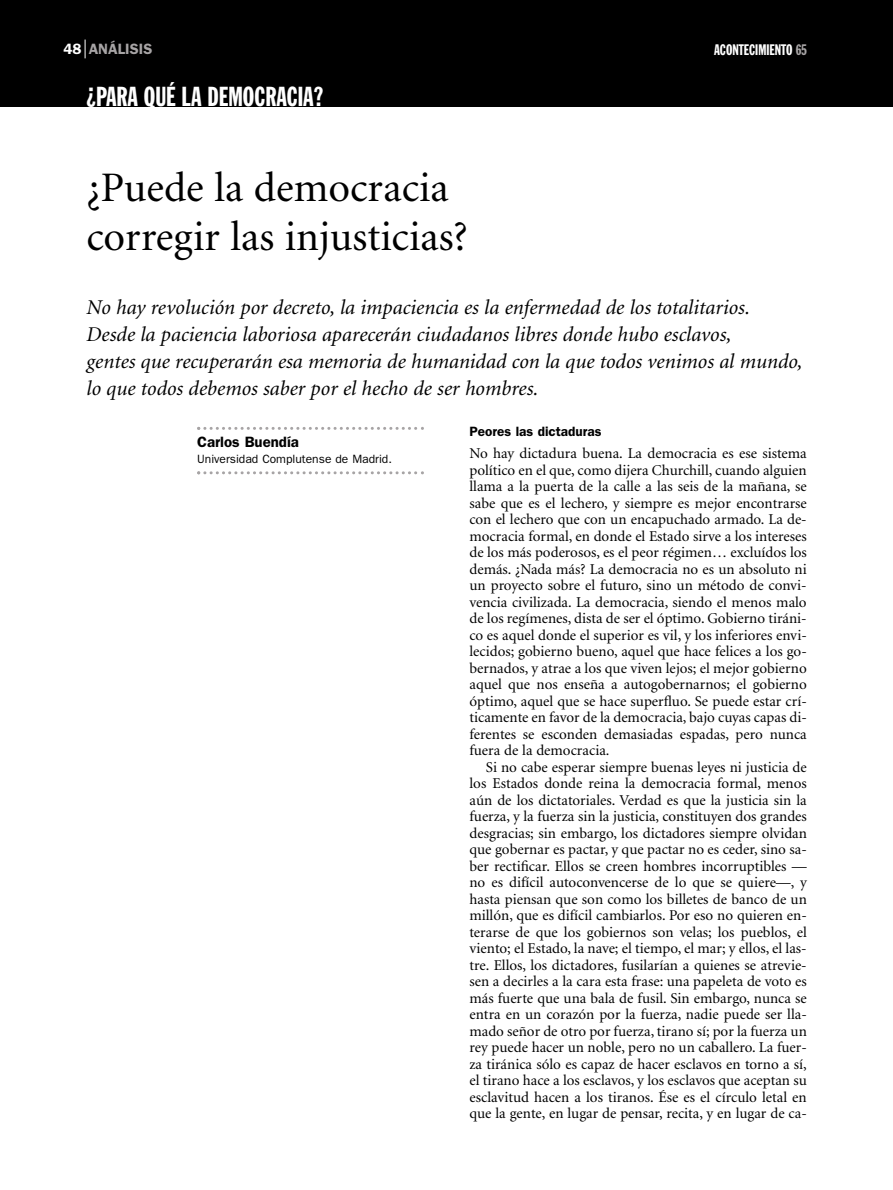
<style>
.page{position:relative;width:893px;height:1190px;background:#fff}
.page>*{position:absolute;margin:0;border:0;box-sizing:border-box;transform-origin:0 0}
.t1{font:42px/48px "Minion";color:#000}
.t2{font:27px "Franklin Gothic Extra Cond";color:#fff}
.t3{font:italic 21px/27px "Minion";color:#000}
.t4{font:15px/16.5px "Minion";color:#000;text-align:justify}
.t5{font:15px "Franklin Gothic Extra Cond";color:#fff}
.t6{font:600 15px "Franklin Gothic";color:#000}
.t7{font:600 15px "Franklin Gothic";color:#a7a4a5}
.t8{font:600 15px "Franklin Gothic";color:#fff}
.t9{font:600 13.5px "Franklin Gothic";color:#000}
.t10{font:12px "Franklin Gothic";color:#000}
.s1{color:#a7a4a5}
</style>
<div class="page">
<svg style="left:197px;top:427px;width:227px;height:3px"></svg>
<svg style="left:197px;top:471px;width:227px;height:3px"></svg>
<div style="left:0;top:0;width:892px;height:106px;background:#000"></div>
<svg style="left:85px;top:40px;width:1px;height:18px"></svg>
<p class="t7" style="left:89px;top:44px;width:65px">ANÁLISIS</p>
<p class="t5" style="left:714px;top:44px;width:94px">ACONTECIMIENTO <span class="s1">65</span></p>
<h2 class="t2" style="left:87px;top:87px;width:238px">¿PARA QUÉ LA DEMOCRACIA?</h2>
<p class="t8" style="left:63px;top:44px;width:19px">48</p>
<h1 class="t1" style="left:87px;top:168px;width:383px">¿Puede la democracia corregir las injusticias?</h1>
<p class="t3" style="left:87px;top:296px;width:717px">No hay revolución por decreto, la impaciencia es la enfermedad de los totalitarios.<br>Desde la paciencia laboriosa aparecerán ciudadanos libres donde hubo esclavos,<br>gentes que recuperarán esa memoria de humanidad con la que todos venimos al mundo, lo que todos debemos saber por el hecho de ser hombres.</p>
<p class="t6" style="left:197px;top:436px;width:103px">Carlos Buendía</p>
<p class="t10" style="left:197px;top:454px;width:196px">Universidad Complutense de Madrid.</p>
<p class="t9" style="left:469px;top:426px;width:133px">Peores las dictaduras</p>
<p class="t4" style="left:469px;top:446px;width:339px">No hay dictadura buena. La democracia es ese sistema político en el que, como dijera Churchill, cuando alguien llama a la puerta de la calle a las seis de la mañana, se sabe que es el lechero, y siempre es mejor encontrarse con el lechero que con un encapuchado armado. La de&shy;mocracia formal, en donde el Estado sirve a los intereses de los más poderosos, es el peor régimen… excluídos los demás. ¿Nada más? La democracia no es un absoluto ni un proyecto sobre el futuro, sino un método de convi&shy;vencia civilizada. La democracia, siendo el menos malo de los regímenes, dista de ser el óptimo. Gobierno tiráni&shy;co es aquel donde el superior es vil, y los inferiores envi&shy;lecidos; gobierno bueno, aquel que hace felices a los go&shy;bernados, y atrae a los que viven lejos; el mejor gobierno aquel que nos enseña a autogobernarnos; el gobierno óptimo, aquel que se hace superfluo. Se puede estar crí&shy;ticamente en favor de la democracia, bajo cuyas capas di&shy;ferentes se esconden demasiadas espadas, pero nunca fuera de la democracia.</p>
<p class="t4" style="left:469px;top:760px;width:339px;text-indent:16px">Si no cabe esperar siempre buenas leyes ni justicia de los Estados donde reina la democracia formal, menos aún de los dictatoriales. Verdad es que la justicia sin la fuerza, y la fuerza sin la justicia, constituyen dos grandes desgracias; sin embargo, los dictadores siempre olvidan que gobernar es pactar, y que pactar no es ceder, sino sa&shy;ber rectificar. Ellos se creen hombres incorruptibles — no es difícil autoconvencerse de lo que se quiere—, y hasta piensan que son como los billetes de banco de un millón, que es difícil cambiarlos. Por eso no quieren en&shy;terarse de que los gobiernos son velas; los pueblos, el viento; el Estado, la nave; el tiempo, el mar; y ellos, el las&shy;tre. Ellos, los dictadores, fusilarían a quienes se atrevie&shy;sen a decirles a la cara esta frase: una papeleta de voto es más fuerte que una bala de fusil. Sin embargo, nunca se entra en un corazón por la fuerza, nadie puede ser lla&shy;mado señor de otro por fuerza, tirano sí; por la fuerza un rey puede hacer un noble, pero no un caballero. La fuer&shy;za tiránica sólo es capaz de hacer esclavos en torno a sí, el tirano hace a los esclavos, y los esclavos que aceptan su esclavitud hacen a los tiranos. Ése es el círculo letal en que la gente, en lugar de pensar, recita, y en lugar de ca-</p>
</div>
